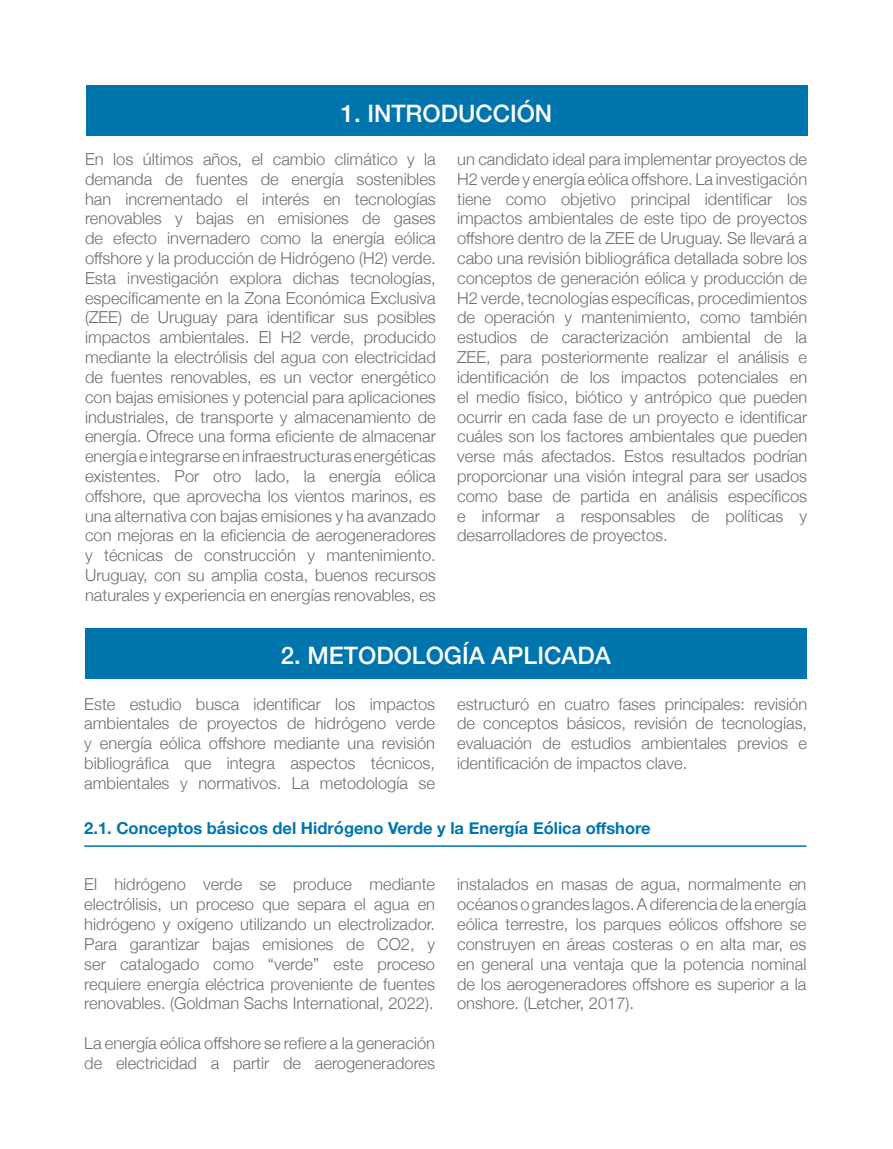
<style>
.page{position:relative;width:893px;height:1149px;background:#fff}
.page>*{position:absolute;margin:0;border:0;box-sizing:border-box;transform-origin:0 0}
.t1{font:500 24px "Helvetica Neue";color:#fff}
.t2{font:300 16.5px/19.8px "Helvetica Neue";color:#706f6f;text-align:justify}
.t3{font:700 16.5px "Helvetica Neue";color:#0075ad}
</style>
<div class="page">
<div style="left:86px;top:85px;width:721px;height:51px;background:#0075ad"></div>
<div style="left:85px;top:627px;width:721px;height:51px;background:#0075ad"></div>
<hr style="left:84px;top:845px;width:722px;height:1px;background:#0075ad">
<h1 class="t1" style="left:341px;top:94px;width:213px">1. INTRODUCCIÓN</h1>
<p class="t2" style="left:85px;top:148px;width:352px">En los últimos años, el cambio climático y la demanda de fuentes de energía sostenibles han incrementado el interés en tecnologías renovables y bajas en emisiones de gases de efecto invernadero como la energía eólica offshore y la producción de Hidrógeno (H2) verde.<br>Esta investigación explora dichas tecnologías, específicamente en la Zona Económica Exclusiva (ZEE) de Uruguay para identificar sus posibles impactos ambientales. El H2 verde, producido mediante la electrólisis del agua con electricidad de fuentes renovables, es un vector energético con bajas emisiones y potencial para aplicaciones industriales, de transporte y almacenamiento de energía. Ofrece una forma eficiente de almacenar energía e integrarse en infraestructuras energéticas existentes. Por otro lado, la energía eólica offshore, que aprovecha los vientos marinos, es una alternativa con bajas emisiones y ha avanzado con mejoras en la eficiencia de aerogeneradores y técnicas de construcción y mantenimiento.<br>Uruguay, con su amplia costa, buenos recursos naturales y experiencia en energías renovables, es</p>
<p class="t2" style="left:457px;top:148px;width:352px">un candidato ideal para implementar proyectos de H2 verde y energía eólica offshore. La investigación tiene como objetivo principal identificar los impactos ambientales de este tipo de proyectos offshore dentro de la ZEE de Uruguay. Se llevará a cabo una revisión bibliográfica detallada sobre los conceptos de generación eólica y producción de H2 verde, tecnologías específicas, procedimientos de operación y mantenimiento, como también estudios de caracterización ambiental de la ZEE, para posteriormente realizar el análisis e identificación de los impactos potenciales en el medio físico, biótico y antrópico que pueden ocurrir en cada fase de un proyecto e identificar cuáles son los factores ambientales que pueden verse más afectados. Estos resultados podrían proporcionar una visión integral para ser usados como base de partida en análisis específicos e informar a responsables de políticas y desarrolladores de proyectos.</p>
<h1 class="t1" style="left:281px;top:636px;width:331px">2. METODOLOGÍA APLICADA</h1>
<p class="t2" style="left:84px;top:692px;width:352px">Este estudio busca identificar los impactos ambientales de proyectos de hidrógeno verde y energía eólica offshore mediante una revisión bibliográfica que integra aspectos técnicos, ambientales y normativos. La metodología se</p>
<p class="t2" style="left:457px;top:692px;width:352px">estructuró en cuatro fases principales: revisión de conceptos básicos, revisión de tecnologías, evaluación de estudios ambientales previos e identificación de impactos clave.</p>
<p class="t3" style="left:84px;top:815px;width:568px">2.1. Conceptos básicos del Hidrógeno Verde y la Energía Eólica offshore</p>
<p class="t2" style="left:84px;top:873px;width:352px">El hidrógeno verde se produce mediante electrólisis, un proceso que separa el agua en hidrógeno y oxígeno utilizando un electrolizador.<br>Para garantizar bajas emisiones de CO2, y ser catalogado como “verde” este proceso requiere energía eléctrica proveniente de fuentes renovables. (Goldman Sachs International, 2022).</p>
<p class="t2" style="left:84px;top:1031px;width:352px">La energía eólica offshore se refiere a la generación de electricidad a partir de aerogeneradores</p>
<p class="t2" style="left:457px;top:873px;width:351px">instalados en masas de agua, normalmente en océanos o grandes lagos. A diferencia de la energía eólica terrestre, los parques eólicos offshore se construyen en áreas costeras o en alta mar, es en general una ventaja que la potencia nominal de los aerogeneradores offshore es superior a la onshore. (Letcher, 2017).</p>
</div>
